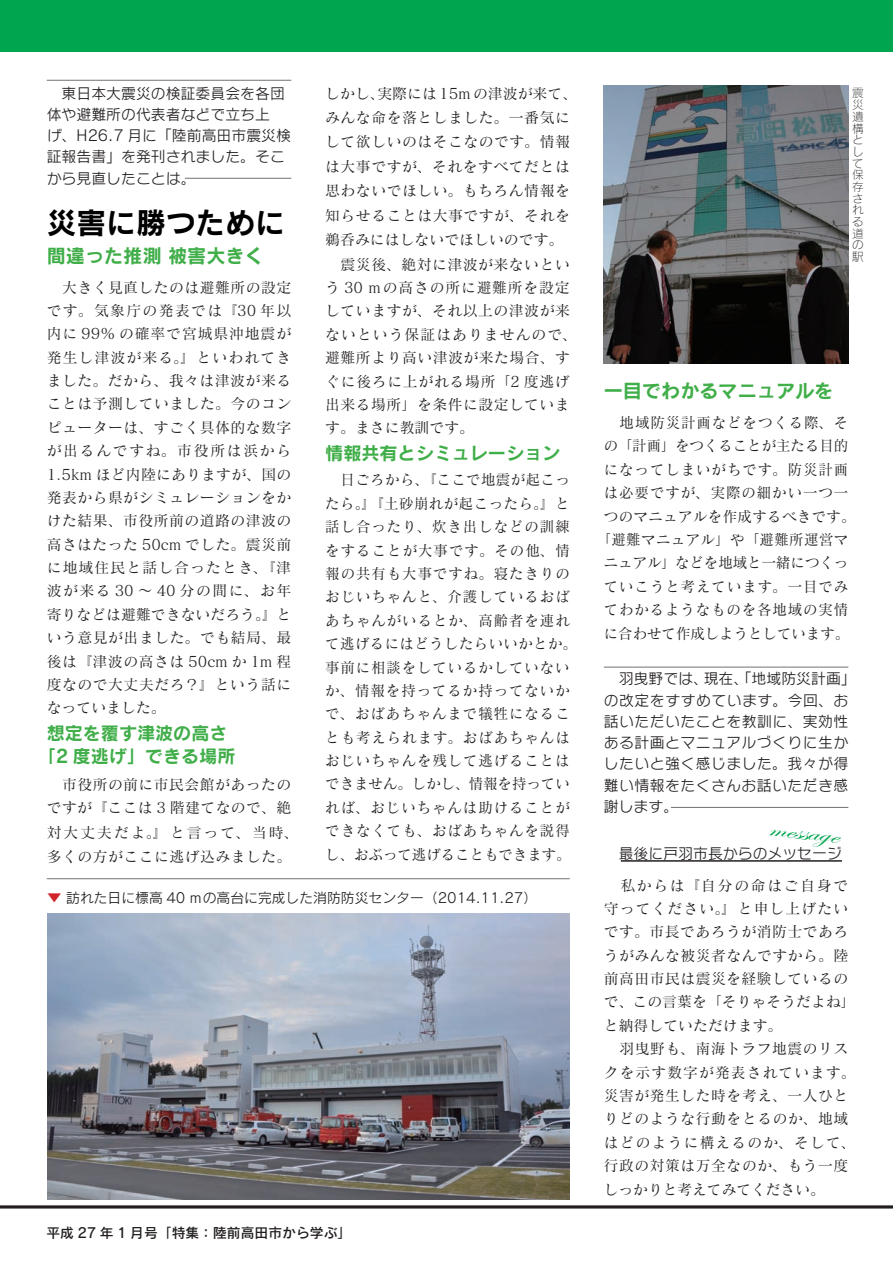
<style>
.page{position:relative;width:893px;height:1263px;background:#fff}
.page>*{position:absolute;margin:0;border:0;box-sizing:border-box;transform-origin:0 0}
.t1{font:29.7px "Rodin Pro B";color:#000}
.t2{font:22.35px "Edwardian Script ITC";color:#00a54f;scale:1.5 1}
.t3{font:19.2px "Rodin Pro B";color:#40ae49}
.t4{font:18px/23.4px "Rodin Pro B";color:#40ae49;text-align:center}
.t5{font:14.85px/23.4px "Matisse Pro M";letter-spacing:.035em;color:#231f20}
.t6{font:14.85px/23.4px "Matisse Pro M";letter-spacing:.065em;color:#231f20;text-align:center}
.t7{font:14.85px/21.3px "Rodin NTLG Pro M";letter-spacing:.03em;color:#231f20}
.t8{font:14.85px/21.3px "Rodin NTLG Pro M";color:#231f20}
.t9{font:14.85px "Matisse Pro M";color:#231f20}
.t10{font:14.85px "Matisse Pro M";letter-spacing:.06em;color:#231f20}
.t11{font:13.8px "Rodin Pro M";color:#231f20}
.t12{font:13.8px "Rodin Pro DB";color:#231f20}
.t13{font:11.7px/11.7px "Rodin Pro L";color:#231f20}
.s1{color:#d1232a}
</style>
<div class="page">
<img style="left:604px;top:85px;width:244px;height:278px">
<div style="left:0;top:0;width:893px;height:51px;background:#00a54f"></div>
<hr style="left:0;top:1205px;width:893px;height:3px;background:#231f20">
<hr style="left:47px;top:878px;width:523px;height:1px;background:#787a7d">
<img style="left:48px;top:913px;width:522px;height:286px">
<hr style="left:621px;top:860px;width:221px;height:2px;background:#231f20">
<hr style="left:47px;top:80px;width:244px;height:1px;background:#787a7d">
<hr style="left:185px;top:178px;width:106px;height:1px;background:#787a7d">
<hr style="left:671px;top:807px;width:177px;height:1px;background:#787a7d">
<hr style="left:604px;top:666px;width:244px;height:2px;background:#787a7d">
<p class="t8" style="left:47px;top:82px;width:246px;text-indent:15px">東日本大震災の検証委員会を各団体や避難所の代表者などで立ち上<br>げ、H26.7 月に「陸前高田市震災検証報告書」を発刊されました。そこから見直したことは。</p>
<h1 class="t1" style="left:47px;top:203px;width:240px">災害に勝つために</h1>
<p class="t3" style="left:47px;top:243px;width:219px">間違った推測 被害大きく</p>
<p class="t5" style="left:47px;top:275px;width:246px;text-align:justify">　大きく見直したのは避難所の設定です。気象庁の発表では『30 年以内に 99% の確率で宮城県沖地震が発生し津波が来る。』といわれてきました。だから、我々は津波が来ることは予測していました。今のコンピューターは、すごく具体的な数字が出るんですね。市役所は浜から1.5km ほど内陸にありますが、国の発表から県がシミュレーションをかけた結果、市役所前の道路の津波の高さはたった 50cm でした。震災前に地域住民と話し合ったとき、『津波が来る 30 ～ 40 分の間に、お年寄りなどは避難できないだろう。』という意見が出ました。でも結局、最後は『津波の高さは 50cm か 1m 程度なので大丈夫だろ？』という話になっていました。</p>
<p class="t4" style="left:38px;top:721px;width:199px">想定を覆す津波の高さ「2 度逃げ」できる場所</p>
<p class="t5" style="left:47px;top:772px;width:261px;line-height:24.2px">　市役所の前に市民会館があったのですが『ここは 3 階建てなので、絶対大丈夫だよ。』と言って、当時、多くの方がここに逃げ込みました。　</p>
<p class="t5" style="left:325px;top:81px;width:253px;line-height:23.9px">しかし、実際には 15mの津波が来て、みんな命を落としました。一番気にして欲しいのはそこなのです。情報は大事ですが、それをすべてだとは思わないでほしい。もちろん情報を知らせることは大事ですが、それを鵜呑みにはしないでほしいのです。　震災後、絶対に津波が来ないという 30 ｍの高さの所に避難所を設定していますが、それ以上の津波が来ないという保証はありませんので、避難所より高い津波が来た場合、すぐに後ろに上がれる場所「2 度逃げ出来る場所」を条件に設定しています。まさに教訓です。</p>
<p class="t4" style="left:325px;top:440px;width:236px">情報共有とシミュレーション</p>
<p class="t6" style="left:325px;top:468px;width:253px">日ごろから、『ここで地震が起こっ<br>たら。』『土砂崩れが起こったら。』と話し合ったり、炊き出しなどの訓練をすることが大事です。その他、情報の共有も大事ですね。寝たきりのおじいちゃんと、介護しているおばあちゃんがいるとか、高齢者を連れて逃げるにはどうしたらいいかとか。事前に相談をしているかしていないか、情報を持ってるか持ってないかで、おばあちゃんまで犠牲になることも考えられます。おばあちゃんはおじいちゃんを残して逃げることはできません。しかし、情報を持っていれば、おじいちゃんは助けることができなくても、おばあちゃんを説得し、おぶって逃げることもできます。</p>
<p class="t11" style="left:48px;top:888px;width:491px"><span class="s1">▼</span> 訪れた日に標高 40 ｍの高台に完成した消防防災センター（2014.11.27）</p>
<p class="t12" style="left:46px;top:1223px;width:306px">平成 27 年 1 月号「特集：陸前高田市から学ぶ」</p>
<p class="t13" style="left:852px;top:87px;width:13px">震災遺構として保存される道の駅</p>
<p class="t3" style="left:604px;top:378px;width:231px">一目でわかるマニュアルを</p>
<p class="t6" style="left:620px;top:410px;width:230px">地域防災計画などをつくる際、そ</p>
<p class="t9" style="left:604px;top:437px;width:246px">の「計画」をつくることが主たる目的</p>
<p class="t6" style="left:604px;top:457px;width:246px">になってしまいがちです。防災計画</p>
<p class="t6" style="left:604px;top:481px;width:246px">は必要ですが、実際の細かい一つ一</p>
<p class="t5" style="left:604px;top:504px;width:253px">つのマニュアルを作成するべきです。</p>
<p class="t5" style="left:597px;top:527px;width:253px">「避難マニュアル」や「避難所運営マ</p>
<p class="t9" style="left:604px;top:553px;width:246px">ニュアル」などを地域と一緒につくっ</p>
<p class="t6" style="left:604px;top:574px;width:246px">ていこうと考えています。一目でみ</p>
<p class="t10" style="left:604px;top:600px;width:246px">てわかるようなものを各地域の実情</p>
<p class="t9" style="left:604px;top:624px;width:247px">に合わせて作成しようとしています。</p>
<p class="t7" style="left:604px;top:668px;width:253px;text-indent:15px">羽曳野では、現在、「地域防災計画」の改定をすすめています。今回、お話いただいたことを教訓に、実効性ある計画とマニュアルづくりに生かしたいと強く感じました。我々が得難い情報をたくさんお話いただき感謝します。</p>
<p class="t8" style="left:604px;top:842px;width:240px">　最後に戸羽市長からのメッセージ</p>
<p class="t5" style="left:604px;top:873px;width:253px">　私からは『自分の命はご自身で守ってください。』と申し上げたいです。市長であろうが消防士であろうがみんな被災者なんですから。陸前高田市民は震災を経験しているので、この言葉を「そりゃそうだよね」と納得していただけます。</p>
<p class="t5" style="left:604px;top:1037px;width:253px;text-indent:15px">羽曳野も、南海トラフ地震のリスクを示す数字が発表されています。災害が発生した時を考え、一人ひとりどのような行動をとるのか、地域はどのように構えるのか、そして、行政の対策は万全なのか、もう一度しっかりと考えてみてください。</p>
<h2 class="t2" style="left:769px;top:816px;width:48px;rotate:6deg">message</h2>
</div>
